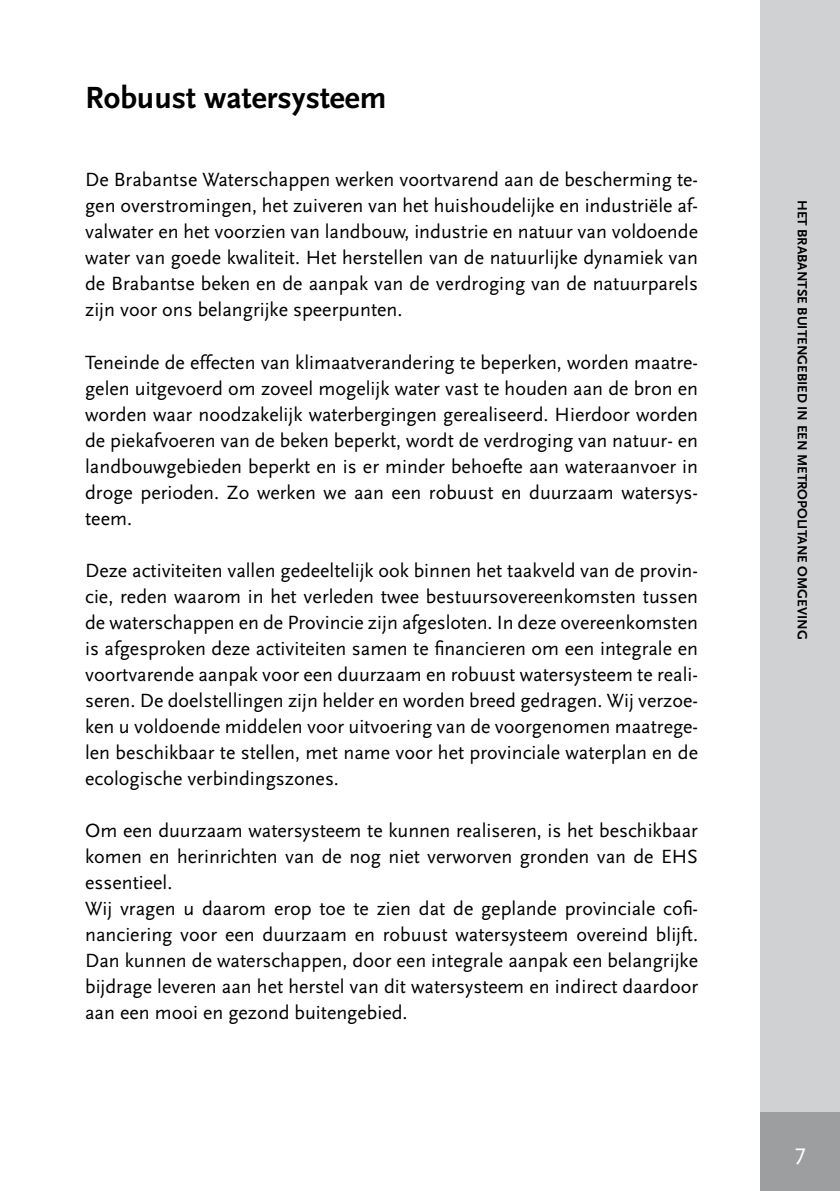
<style>
.page{position:relative;width:840px;height:1191px;background:#fff}
.page>*{position:absolute;margin:0;border:0;box-sizing:border-box;transform-origin:0 0}
.t1{font:700 32px "Scala Sans";color:#000}
.t2{font:24px "Scala Sans";color:#fff}
.t3{font:20px/26px "Scala Sans";color:#000;text-align:justify}
.t4{font:700 14px "Scala Sans";color:#000}
</style>
<div class="page">
<div style="left:760px;top:1111px;width:79px;height:80px;background:#9c9e9f"></div>
<div style="left:760px;top:0;width:79px;height:1111px;background:#d0d1d2"></div>
<h1 class="t1" style="left:85px;top:79px;width:303px">Robuust watersysteem</h1>
<p class="t3" style="left:85px;top:167px;width:614px">De Brabantse Waterschappen werken voortvarend aan de bescherming te&shy;gen overstromingen, het zuiveren van het huishoudelijke en industriële af&shy;valwater en het voorzien van landbouw, industrie en natuur van voldoende water van goede kwaliteit. Het herstellen van de natuurlijke dynamiek van de Brabantse beken en de aanpak van de verdroging van de natuurparels zijn voor ons belangrijke speerpunten.</p>
<p class="t3" style="left:85px;top:349px;width:614px">Teneinde de effecten van klimaatverandering te beperken, worden maatre&shy;gelen uitgevoerd om zoveel mogelijk water vast te houden aan de bron en worden waar noodzakelijk waterbergingen gerealiseerd. Hierdoor worden de piekafvoeren van de beken beperkt, wordt de verdroging van natuur- en landbouwgebieden beperkt en is er minder behoefte aan wateraanvoer in droge perioden. Zo werken we aan een robuust en duurzaam watersys&shy;teem.</p>
<p class="t3" style="left:85px;top:557px;width:614px">Deze activiteiten vallen gedeeltelijk ook binnen het taakveld van de provin&shy;cie, reden waarom in het verleden twee bestuursovereenkomsten tussen de waterschappen en de Provincie zijn afgesloten. In deze overeenkomsten is afgesproken deze activiteiten samen te financieren om een integrale en voortvarende aanpak voor een duurzaam en robuust watersysteem te reali&shy;seren. De doelstellingen zijn helder en worden breed gedragen. Wij verzoe&shy;ken u voldoende middelen voor uitvoering van de voorgenomen maatrege&shy;len beschikbaar te stellen, met name voor het provinciale waterplan en de ecologische verbindingszones.</p>
<p class="t3" style="left:85px;top:817px;width:614px;text-align:left">Om een duurzaam watersysteem te kunnen realiseren, is het beschikbaar komen en herinrichten van de nog niet verworven gronden van de EHS essentieel.<br>Wij vragen u daarom erop toe te zien dat de geplande provinciale cofi&shy;nanciering voor een duurzaam en robuust watersysteem overeind blijft.<br>Dan kunnen de waterschappen, door een integrale aanpak een belangrijke bijdrage leveren aan het herstel van dit watersysteem en indirect daardoor aan een mooi en gezond buitengebied.</p>
<p class="t4" style="left:810px;top:200px;width:439px;rotate:90deg">Het Brabantse buiteng ebied in een m etropolitane omgeving</p>
<p class="t2" style="left:794px;top:1137px;width:13px">7</p>
</div>
